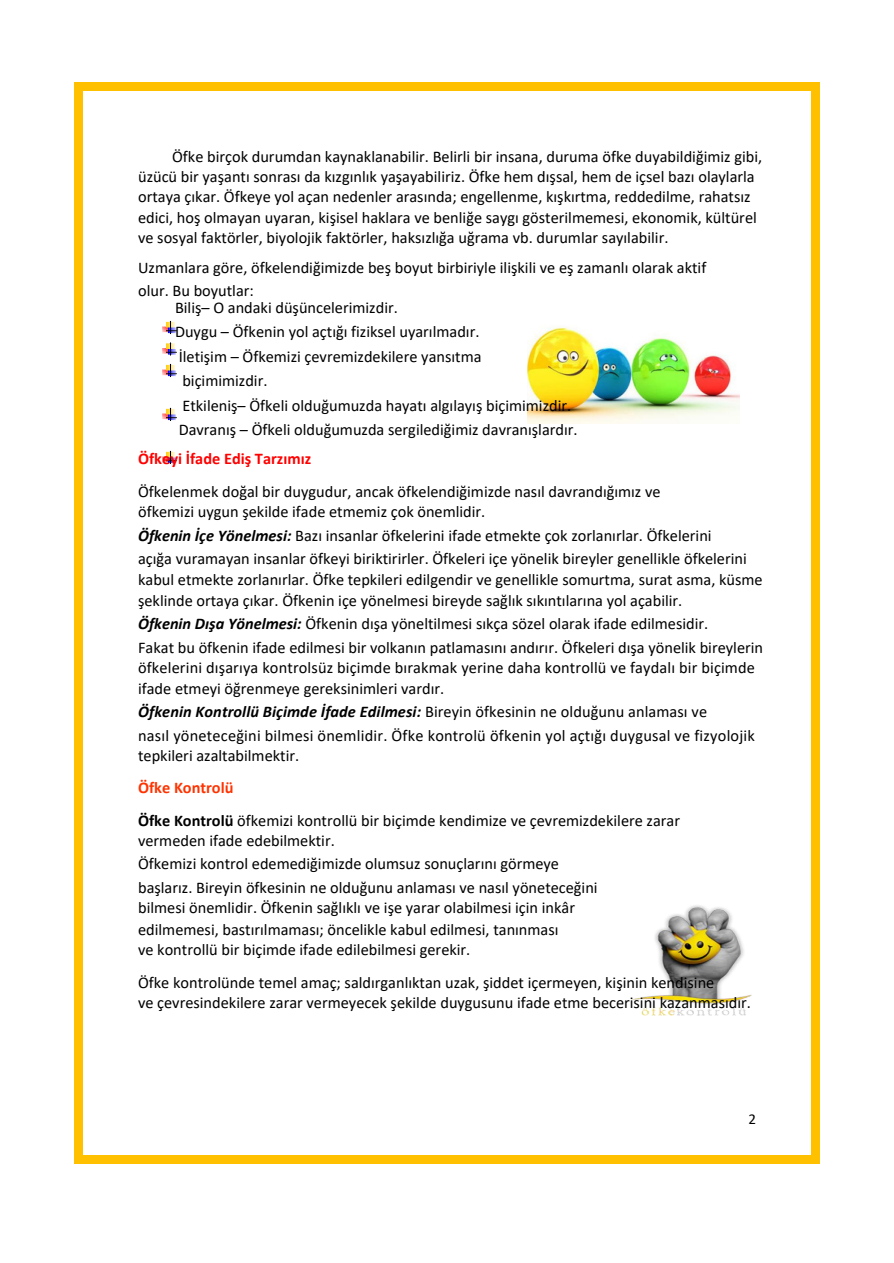
<style>
.page{position:relative;width:894px;height:1263px;background:#fff}
.page>*{position:absolute;margin:0;border:0;box-sizing:border-box;transform-origin:0 0}
.t1{font:16.35px/20.4px "Calibri";color:#000}
.t2{font:italic 700 16.35px "Calibri";letter-spacing:.005em;color:#000}
.t3{font:700 16.35px "Calibri";color:#f00}
.t4{font:700 16.35px "Calibri";color:#f30}
.t5{font:15px "Calibri";color:#000}
.s1{font-weight:700;font-style:italic}
.s2{font-weight:400;font-style:normal}
.s3{font-weight:700}
</style>
<div class="page">
<img style="left:162px;top:320px;width:14px;height:143px">
<img style="left:631px;top:905px;width:121px;height:111px">
<img style="left:527px;top:327px;width:212px;height:97px">
<div style="left:74px;top:82px;width:8px;height:9px;background:#ffc000"></div>
<div style="left:82px;top:82px;width:729px;height:9px;background:#ffc000"></div>
<div style="left:811px;top:82px;width:8px;height:9px;background:#ffc000"></div>
<div style="left:74px;top:91px;width:8px;height:1064px;background:#ffc000"></div>
<div style="left:811px;top:91px;width:8px;height:1064px;background:#ffc000"></div>
<div style="left:74px;top:1155px;width:8px;height:8px;background:#ffc000"></div>
<div style="left:82px;top:1155px;width:729px;height:8px;background:#ffc000"></div>
<div style="left:811px;top:1155px;width:8px;height:8px;background:#ffc000"></div>
<p class="t1" style="left:172px;top:147px;width:591px">Öfke birçok durumdan kaynaklanabilir. Belirli bir insana, duruma öfke duyabildiğimiz gibi,</p>
<p class="t1" style="left:138px;top:168px;width:618px">üzücü bir yaşantı sonrası da kızgınlık yaşayabiliriz. Öfke hem dışsal, hem de içsel bazı olaylarla ortaya çıkar. Öfkeye yol açan nedenler arasında; engellenme, kışkırtma, reddedilme, rahatsız</p>
<p class="t1" style="left:138px;top:209px;width:620px">edici, hoş olmayan uyaran, kişisel haklara ve benliğe saygı gösterilmemesi, ekonomik, kültürel</p>
<p class="t1" style="left:138px;top:229px;width:531px">ve sosyal faktörler, biyolojik faktörler, haksızlığa uğrama vb. durumlar sayılabilir.</p>
<p class="t1" style="left:138px;top:259px;width:569px">Uzmanlara göre, öfkelendiğimizde beş boyut birbiriyle ilişkili ve eş zamanlı olarak aktif</p>
<p class="t1" style="left:138px;top:282px;width:117px">olur. Bu boyutlar:</p>
<p class="t1" style="left:175px;top:298px;width:224px">Biliş– O andaki düşüncelerimizdir.</p>
<p class="t1" style="left:175px;top:323px;width:306px">Duygu – Öfkenin yol açtığı fiziksel uyarılmadır.</p>
<p class="t1" style="left:179px;top:347px;width:304px">İletişim – Öfkemizi çevremizdekilere yansıtma</p>
<p class="t1" style="left:182px;top:372px;width:87px">biçimimizdir.</p>
<p class="t1" style="left:182px;top:396px;width:390px">Etkileniş– Öfkeli olduğumuzda hayatı algılayış biçimimizdir.</p>
<p class="t1" style="left:179px;top:421px;width:400px">Davranış – Öfkeli olduğumuzda sergilediğimiz davranışlardır.</p>
<p class="t3" style="left:138px;top:452px;width:174px">Öfkeyi İfade Ediş Tarzımız</p>
<p class="t1" style="left:138px;top:482px;width:524px">Öfkelenmek doğal bir duygudur, ancak öfkelendiğimizde nasıl davrandığımız ve</p>
<p class="t1" style="left:138px;top:503px;width:349px">öfkemizi uygun şekilde ifade etmemiz çok önemlidir.</p>
<p class="t1" style="left:138px;top:526px;width:575px"><span class="s1">Öfkenin İçe Yönelmesi:</span> Bazı insanlar öfkelerini ifade etmekte çok zorlanırlar. Öfkelerini</p>
<p class="t1" style="left:138px;top:550px;width:610px">açığa vuramayan insanlar öfkeyi biriktirirler. Öfkeleri içe yönelik bireyler genellikle öfkelerini</p>
<p class="t1" style="left:138px;top:571px;width:626px">kabul etmekte zorlanırlar. Öfke tepkileri edilgendir ve genellikle somurtma, surat asma, küsme</p>
<p class="t1" style="left:138px;top:592px;width:545px">şeklinde ortaya çıkar. Öfkenin içe yönelmesi bireyde sağlık sıkıntılarına yol açabilir.</p>
<p class="t1" style="left:138px;top:615px;width:571px"><span class="s1">Öfkenin Dışa Yönelmesi:</span> Öfkenin dışa yöneltilmesi sıkça sözel olarak ifade edilmesidir.</p>
<p class="t1" style="left:138px;top:639px;width:626px">Fakat bu öfkenin ifade edilmesi bir volkanın patlamasını andırır. Öfkeleri dışa yönelik bireylerin</p>
<p class="t1" style="left:138px;top:659px;width:618px">öfkelerini dışarıya kontrolsüz biçimde bırakmak yerine daha kontrollü ve faydalı bir biçimde</p>
<p class="t1" style="left:138px;top:679px;width:307px">ifade etmeyi öğrenmeye gereksinimleri vardır.</p>
<p class="t2" style="left:138px;top:705px;width:570px">Öfkenin Kontrollü Biçimde İfade Edilmesi: <span class="s2">Bireyin öfkesinin ne olduğunu anlaması ve</span></p>
<p class="t1" style="left:138px;top:726px;width:618px">nasıl yöneteceğini bilmesi önemlidir. Öfke kontrolü öfkenin yol açtığı duygusal ve fizyolojik</p>
<p class="t1" style="left:138px;top:747px;width:162px">tepkileri azaltabilmektir.</p>
<p class="t4" style="left:138px;top:781px;width:97px">Öfke Kontrolü</p>
<p class="t1" style="left:138px;top:811px;width:543px"><span class="s3">Öfke Kontrolü</span> öfkemizi kontrollü bir biçimde kendimize ve çevremizdekilere zarar</p>
<p class="t1" style="left:138px;top:832px;width:198px">vermeden ifade edebilmektir.</p>
<p class="t1" style="left:138px;top:855px;width:422px">Öfkemizi kontrol edemediğimizde olumsuz sonuçlarını görmeye</p>
<p class="t1" style="left:138px;top:879px;width:461px">başlarız. Bireyin öfkesinin ne olduğunu anlaması ve nasıl yöneteceğini</p>
<p class="t1" style="left:138px;top:899px;width:438px">bilmesi önemlidir. Öfkenin sağlıklı ve işe yarar olabilmesi için inkâr</p>
<p class="t1" style="left:138px;top:920px;width:422px">edilmemesi, bastırılmaması; öncelikle kabul edilmesi, tanınması</p>
<p class="t1" style="left:138px;top:941px;width:334px">ve kontrollü bir biçimde ifade edilebilmesi gerekir.</p>
<p class="t1" style="left:138px;top:974px;width:577px">Öfke kontrolünde temel amaç; saldırganlıktan uzak, şiddet içermeyen, kişinin kendisine</p>
<p class="t1" style="left:138px;top:994px;width:614px">ve çevresindekilere zarar vermeyecek şekilde duygusunu ifade etme becerisini kazanmasıdır.</p>
<p class="t5" style="left:748px;top:1113px;width:9px">2</p>
</div>
